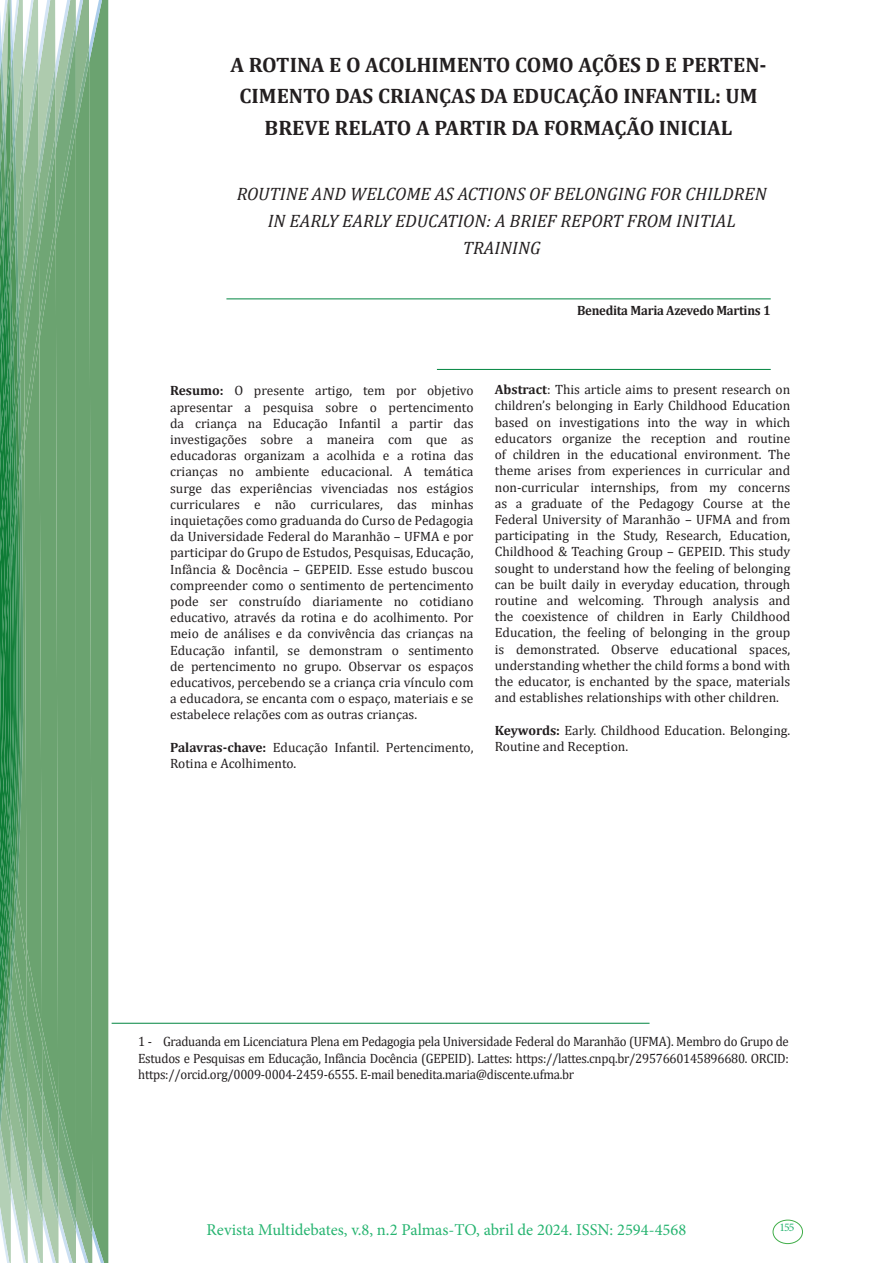
<style>
.page{position:relative;width:893px;height:1263px;background:#fff}
.page>*{position:absolute;margin:0;border:0;box-sizing:border-box;transform-origin:0 0}
.t1{font:700 21px/31.5px "Cambria";color:#231f20;text-align:center}
.t2{font:italic 18px/27px "Cambria";color:#231f20;text-align:center}
.t3{font:16.5px "Minion Pro";color:#26b470}
.t4{font:13.5px/16.2px "Cambria";color:#231f20;text-align:justify}
.t5{font:13.5px/16.2px "Cambria";color:#231f20;text-align:justify;scale:.95 1}
.t6{font:700 13.5px "Cambria";letter-spacing:-.02em;color:#231f20;scale:.95 1}
.t7{font:11.7px "Minion Pro";color:#26b470}
.s1{font-weight:700}
</style>
<div class="page">
<svg style="left:0;top:0;width:108px;height:1263px;background:#73a97c"></svg>
<div style="left:772px;top:1219px;width:31px;height:25px;border:1px solid #40ae49;border-radius:50%"></div>
<hr style="left:226px;top:298px;width:545px;height:1px;background:#008540">
<hr style="left:437px;top:369px;width:334px;height:1px;background:#008540">
<hr style="left:112px;top:1023px;width:537px;height:1px;background:#008540">
<h1 class="t1" style="left:230px;top:48px;width:538px">A ROTINA E O ACOLHIMENTO COMO AÇÕES D E PERTEN-<br>CIMENTO DAS CRIANÇAS DA EDUCAÇÃO INFANTIL: UM<br>BREVE RELATO A PARTIR DA FORMAÇÃO INICIAL</h1>
<h2 class="t2" style="left:237px;top:180px;width:532px">ROUTINE AND WELCOME AS ACTIONS OF BELONGING FOR CHILDREN<br>IN EARLY EARLY EDUCATION: A BRIEF REPORT FROM INITIAL<br>TRAINING</h2>
<p class="t6" style="left:577px;top:300px;width:205px">Benedita Maria Azevedo Martins 1</p>
<p class="t4" style="left:170px;top:383px;width:305px"><span class="s1">Resumo:</span> O presente artigo, tem por objetivo apresentar a pesquisa sobre o pertencimento da criança na Educação Infantil a partir das investigações sobre a maneira com que as educadoras organizam a acolhida e a rotina das crianças no ambiente educacional. A temática surge das experiências vivenciadas nos estágios curriculares e não curriculares, das minhas inquietações como graduanda do Curso de Pedagogia da Universidade Federal do Maranhão – UFMA e por participar do Grupo de Estudos, Pesquisas, Educação, Infância &amp; Docência – GEPEID. Esse estudo buscou compreender como o sentimento de pertencimento pode ser construído diariamente no cotidiano educativo, através da rotina e do acolhimento. Por meio de análises e da convivência das crianças na Educação infantil, se demonstram o sentimento de pertencimento no grupo. Observar os espaços educativos, percebendo se a criança cria vínculo com a educadora, se encanta com o espaço, materiais e se estabelece relações com as outras crianças.</p>
<p class="t4" style="left:170px;top:739px;width:305px"><span class="s1">Palavras-chave:</span> Educação Infantil. Pertencimento,<br>Rotina e Acolhimento.</p>
<p class="t4" style="left:495px;top:381px;width:297px"><span class="s1">Abstract</span>: This article aims to present research on children’s belonging in Early Childhood Education based on investigations into the way in which educators organize the reception and routine of children in the educational environment. The theme arises from experiences in curricular and non-curricular internships, from my concerns as a graduate of the Pedagogy Course at the Federal University of Maranhão – UFMA and from participating in the Study, Research, Education, Childhood &amp; Teaching Group – GEPEID. This study sought to understand how the feeling of belonging can be built daily in everyday education, through routine and welcoming. Through analysis and the coexistence of children in Early Childhood Education, the feeling of belonging in the group is demonstrated. Observe educational spaces, understanding whether the child forms a bond with the educator, is enchanted by the space, materials and establishes relationships with other children.</p>
<p class="t4" style="left:495px;top:722px;width:297px"><span class="s1">Keywords:</span> Early. Childhood Education. Belonging.<br>Routine and Reception.</p>
<p class="t5" style="left:138px;top:1034px;width:686px">1 - Graduanda em Licenciatura Plena em Pedagogia pela Universidade Federal do Maranhão (UFMA). Membro do Grupo de Estudos e Pesquisas em Educação, Infância Docência (GEPEID). Lattes: https://lattes.cnpq.br/2957660145896680. ORCID: https://orcid.org/0009-0004-2459-6555. E-mail benedita.maria@discente.ufma.br</p>
<p class="t3" style="left:207px;top:1218px;width:481px">Revista Multidebates, v.8, n.2 Palmas-TO, abril de 2024. ISSN: 2594-4568</p>
<p class="t7" style="left:779px;top:1219px;width:16px">155</p>
</div>
